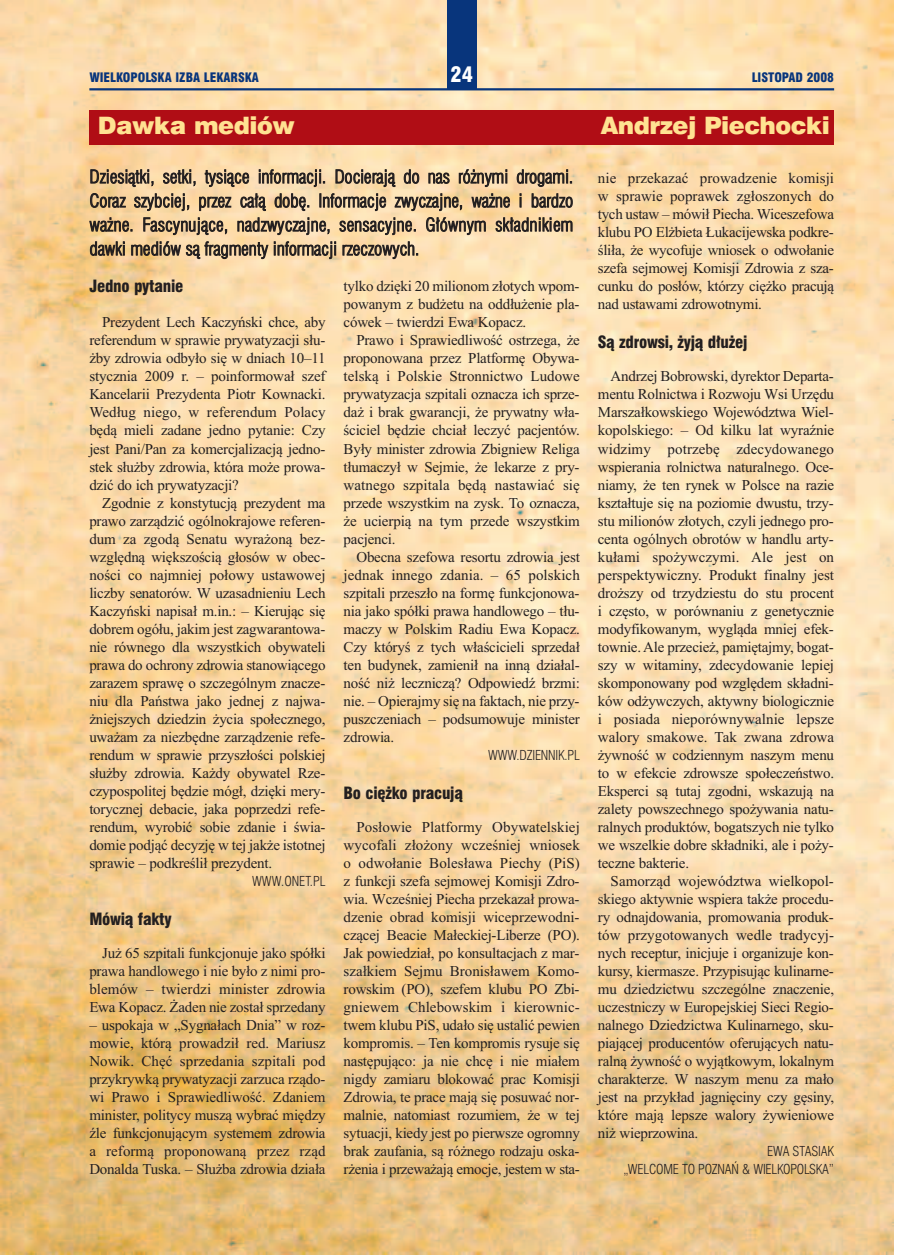
<style>
.page{position:relative;width:915px;height:1255px;background:#fff}
.page>*{position:absolute;margin:0;border:0;box-sizing:border-box;transform-origin:0 0}
.t1{font:24px "Swis 721 Blk EU";letter-spacing:-.02em;color:#ffe292}
.t2{font:21px "Swis 721 Blk Cn EU";color:#fff}
.t3{font:18px/24px "Swis 721 Lt Cn EU";color:#231f20;text-align:justify}
.t4{font:16.5px "Swis 721 Blk Cn EU";letter-spacing:-.015em;color:#231f20}
.t5{font:15px/18px "Times New Roman";letter-spacing:-.015em;color:#231f20;text-align:justify}
.t6{font:13.5px/18px "Swis 721 Lt Cn EU";letter-spacing:-.015em;color:#231f20;text-align:right}
.t7{font:12.75px "Swis 721 Blk Cn EU";color:#08357c}
</style>
<div class="page">
<img style="left:0;top:0;width:893px;height:1254px">
<hr style="left:89px;top:88px;width:744px;height:2px;background:#08357c">
<div style="left:446px;top:0;width:30px;height:89px;background:#08357c"></div>
<div style="left:89px;top:111px;width:744px;height:34px;background:#b00d15"></div>
<p class="t7" style="left:89px;top:69px;width:171px">WIELKOPOLSKA IZBA LEKARSKA</p>
<h2 class="t2" style="left:450px;top:61px;width:24px">24</h2>
<p class="t7" style="left:751px;top:69px;width:84px">LISTOPAD 2008</p>
<h1 class="t1" style="left:98px;top:110px;width:198px">Dawka mediów</h1>
<h1 class="t1" style="left:600px;top:110px;width:230px">Andrzej Piechocki</h1>
<p class="t3" style="left:90px;top:165px;width:485px">Dziesiątki, setki, tysiące informacji. Docierają do nas różnymi drogami.<br>Coraz szybciej, przez całą dobę. Informacje zwyczajne, ważne i bardzo ważne. Fascynujące, nadzwyczajne, sensacyjne. Głównym składnikiem dawki mediów są fragmenty informacji rzeczowych.</p>
<p class="t5" style="left:597px;top:169px;width:238px">nie przekazać prowadzenie komisji w sprawie poprawek zgłoszonych do tych ustaw – mówił Piecha. Wiceszefowa klubu PO Elżbieta Łukacijewska podkre&shy;śliła, że wycofuje wniosek o odwołanie szefa sejmowej Komisji Zdrowia z sza&shy;cunku do posłów, którzy ciężko pracują nad ustawami zdrowotnymi.</p>
<p class="t4" style="left:597px;top:332px;width:151px">Są zdrowsi, żyją dłużej</p>
<p class="t5" style="left:597px;top:367px;width:238px;text-indent:13px">Andrzej Bobrowski, dyrektor Departa&shy;mentu Rolnictwa i Rozwoju Wsi Urzędu Marszałkowskiego Województwa Wiel&shy;kopolskiego: – Od kilku lat wyraźnie widzimy potrzebę zdecydowanego wspierania rolnictwa naturalnego. Oce&shy;niamy, że ten rynek w Polsce na razie kształtuje się na poziomie dwustu, trzy&shy;stu milionów złotych, czyli jednego pro&shy;centa ogólnych obrotów w handlu arty&shy;kułami spożywczymi. Ale jest on perspektywiczny. Produkt finalny jest droższy od trzydziestu do stu procent i często, w porównaniu z genetycznie modyfikowanym, wygląda mniej efek&shy;townie. Ale przecież, pamiętajmy, bogat&shy;szy w witaminy, zdecydowanie lepiej skomponowany pod względem składni&shy;ków odżywczych, aktywny biologicznie i posiada nieporównywalnie lepsze walory smakowe. Tak zwana zdrowa żywność w codziennym naszym menu to w efekcie zdrowsze społeczeństwo.<br>Eksperci są tutaj zgodni, wskazują na zalety powszechnego spożywania natu&shy;ralnych produktów, bogatszych nie tylko we wszelkie dobre składniki, ale i poży&shy;teczne bakterie.</p>
<p class="t5" style="left:597px;top:871px;width:238px;text-indent:13px">Samorząd województwa wielkopol&shy;skiego aktywnie wspiera także procedu&shy;ry odnajdowania, promowania produk&shy;tów przygotowanych wedle tradycyj&shy;nych receptur, inicjuje i organizuje kon&shy;kursy, kiermasze. Przypisując kulinarne&shy;mu dziedzictwu szczególne znaczenie, uczestniczy w Europejskiej Sieci Regio&shy;nalnego Dziedzictwa Kulinarnego, sku&shy;piającej producentów oferujących natu&shy;ralną żywność o wyjątkowym, lokalnym charakterze. W naszym menu za mało jest na przykład jagnięciny czy gęsiny, które mają lepsze walory żywieniowe niż wieprzowina.</p>
<p class="t6" style="left:623px;top:1142px;width:212px">EWA STASIAK<br>„WELCOME TO POZNAŃ &amp; WIELKOPOLSKA”</p>
<p class="t4" style="left:89px;top:275px;width:95px">Jedno pytanie</p>
<p class="t5" style="left:89px;top:313px;width:238px;text-indent:13px">Prezydent Lech Kaczyński chce, aby referendum w sprawie prywatyzacji słu&shy;żby zdrowia odbyło się w dniach 10–11 stycznia 2009 r. – poinformował szef Kancelarii Prezydenta Piotr Kownacki.<br>Według niego, w referendum Polacy będą mieli zadane jedno pytanie: Czy jest Pani/Pan za komercjalizacją jedno&shy;stek służby zdrowia, która może prowa&shy;dzić do ich prywatyzacji?</p>
<p class="t5" style="left:89px;top:493px;width:238px;text-indent:13px">Zgodnie z konstytucją prezydent ma prawo zarządzić ogólnokrajowe referen&shy;dum za zgodą Senatu wyrażoną bez&shy;względną większością głosów w obec&shy;ności co najmniej połowy ustawowej liczby senatorów. W uzasadnieniu Lech Kaczyński napisał m.in.: – Kierując się dobrem ogółu, jakim jest zagwarantowa&shy;nie równego dla wszystkich obywateli prawa do ochrony zdrowia stanowiącego zarazem sprawę o szczególnym znacze&shy;niu dla Państwa jako jednej z najwa&shy;żniejszych dziedzin życia społecznego, uważam za niezbędne zarządzenie refe&shy;rendum w sprawie przyszłości polskiej służby zdrowia. Każdy obywatel Rze&shy;czypospolitej będzie mógł, dzięki mery&shy;torycznej debacie, jaka poprzedzi refe&shy;rendum, wyrobić sobie zdanie i świa&shy;domie podjąć decyzję w tej jakże istotnej sprawie – podkreślił prezydent.</p>
<p class="t6" style="left:252px;top:872px;width:75px">WWW.ONET.PL</p>
<p class="t4" style="left:89px;top:908px;width:84px">Mówią fakty</p>
<p class="t5" style="left:89px;top:943px;width:238px;text-indent:13px">Już 65 szpitali funkcjonuje jako spółki prawa handlowego i nie było z nimi pro&shy;blemów – twierdzi minister zdrowia Ewa Kopacz. Żaden nie został sprzedany</p>
<p class="t5" style="left:89px;top:1015px;width:238px">– uspokaja w „Sygnałach Dnia” w roz&shy;mowie, którą prowadził red. Mariusz Nowik. Chęć sprzedania szpitali pod przykrywką prywatyzacji zarzuca rządo&shy;wi Prawo i Sprawiedliwość. Zdaniem minister, politycy muszą wybrać między źle funkcjonującym systemem zdrowia a reformą proponowaną przez rząd Donalda Tuska. – Służba zdrowia działa</p>
<p class="t5" style="left:343px;top:277px;width:237px">tylko dzięki 20 milionom złotych wpom&shy;powanym z budżetu na oddłużenie pla&shy;cówek – twierdzi Ewa Kopacz.</p>
<p class="t5" style="left:343px;top:331px;width:238px;text-indent:13px">Prawo i Sprawiedliwość ostrzega, że proponowana przez Platformę Obywa&shy;telską i Polskie Stronnictwo Ludowe prywatyzacja szpitali oznacza ich sprze&shy;daż i brak gwarancji, że prywatny wła&shy;ściciel będzie chciał leczyć pacjentów.<br>Były minister zdrowia Zbigniew Religa tłumaczył w Sejmie, że lekarze z pry&shy;watnego szpitala będą nastawiać się przede wszystkim na zysk. To oznacza, że ucierpią na tym przede wszystkim pacjenci.</p>
<p class="t5" style="left:343px;top:547px;width:238px;text-indent:13px">Obecna szefowa resortu zdrowia jest jednak innego zdania. – 65 polskich szpitali przeszło na formę funkcjonowa&shy;nia jako spółki prawa handlowego – tłu&shy;maczy w Polskim Radiu Ewa Kopacz.<br>Czy któryś z tych właścicieli sprzedał ten budynek, zamienił na inną działal&shy;ność niż leczniczą? Odpowiedź brzmi: nie. – Opierajmy się na faktach, nie przy&shy;puszczeniach – podsumowuje minister zdrowia.</p>
<p class="t6" style="left:488px;top:746px;width:93px">WWW.DZIENNIK.PL</p>
<p class="t4" style="left:343px;top:782px;width:121px">Bo ciężko pracują</p>
<p class="t5" style="left:343px;top:817px;width:238px;text-indent:13px">Posłowie Platformy Obywatelskiej wycofali złożony wcześniej wniosek o odwołanie Bolesława Piechy (PiS) z funkcji szefa sejmowej Komisji Zdro&shy;wia. Wcześniej Piecha przekazał prowa&shy;dzenie obrad komisji wiceprzewodni&shy;czącej Beacie Małeckiej-Liberze (PO).<br>Jak powiedział, po konsultacjach z mar&shy;szałkiem Sejmu Bronisławem Komo&shy;rowskim (PO), szefem klubu PO Zbi&shy;gniewem Chlebowskim i kierownic&shy;twem klubu PiS, udało się ustalić pewien kompromis. – Ten kompromis rysuje się następująco: ja nie chcę i nie miałem nigdy zamiaru blokować prac Komisji Zdrowia, te prace mają się posuwać nor&shy;malnie, natomiast rozumiem, że w tej sytuacji, kiedy jest po pierwsze ogromny brak zaufania, są różnego rodzaju oska&shy;rżenia i przeważają emocje, jestem w sta-</p>
</div>
